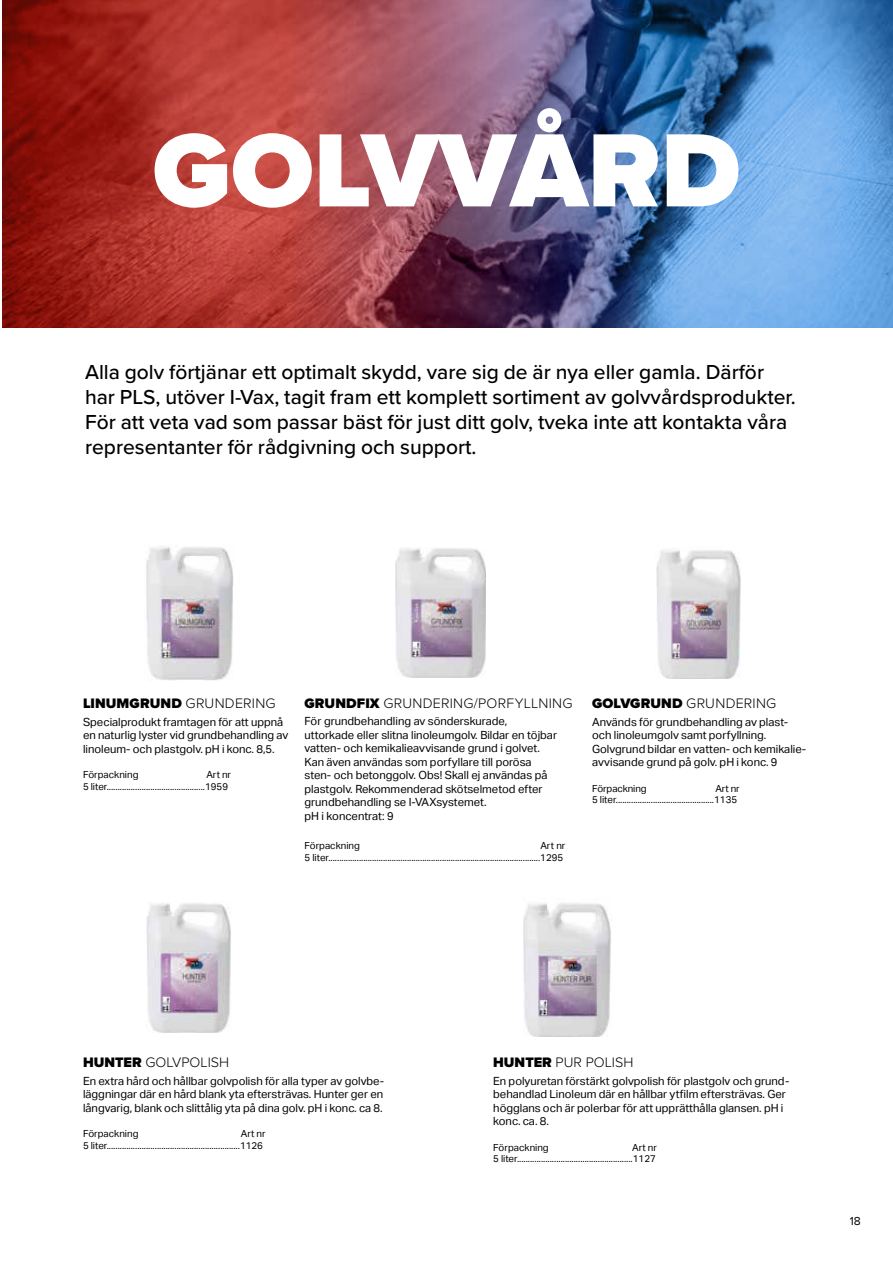
<style>
.page{position:relative;width:893px;height:1263px;background:#fff}
.page>*{position:absolute;margin:0;border:0;box-sizing:border-box;transform-origin:0 0}
.t1{font:900 108px "Proxima Nova";color:#fff}
.t2{font:500 21px/25.2px "Proxima Nova";color:#000}
.t3{font:300 14.25px "Proxima Nova";letter-spacing:.015em;color:#000}
.t4{font:900 14.25px "Proxima Nova";letter-spacing:.01em;color:#000}
.t5{font:12px "Proxima Nova";color:#000}
.t6{font:11.25px/13.5px "Aktiv Grotesk";color:#000}
.t7{font:9.75px/11.7px "Aktiv Grotesk";color:#000;text-align:right}
.s1{font-weight:300}
.s2{font-weight:900}
</style>
<div class="page">
<img style="left:656px;top:550px;width:85px;height:128px">
<img style="left:395px;top:548px;width:91px;height:130px">
<img style="left:146px;top:546px;width:88px;height:134px">
<img style="left:523px;top:903px;width:88px;height:134px">
<img style="left:146px;top:903px;width:85px;height:130px">
<img style="left:2px;top:0;width:891px;height:327px">
<h1 class="t1" style="left:153px;top:90px;width:589px">GOLVVÅRD</h1>
<p class="t2" style="left:85px;top:358px;width:712px">Alla golv förtjänar ett optimalt skydd, vare sig de är nya eller gamla. Därför har PLS, utöver I-Vax, tagit fram ett komplett sortiment av golvvårdsprodukter.<br>För att veta vad som passar bäst för just ditt golv, tveka inte att kontakta våra representanter för rådgivning och support.</p>
<p class="t4" style="left:83px;top:693px;width:194px">LINUMGRUND <span class="s1">GRUNDERING</span></p>
<p class="t6" style="left:83px;top:715px;width:207px">Specialprodukt framtagen för att uppnå en naturlig lyster vid grundbehandling av linoleum- och plastgolv. pH i konc. 8,5.</p>
<p class="t7" style="left:83px;top:769px;width:57px">Förpackning</p>
<p class="t7" style="left:83px;top:769px;width:150px;text-align:left;text-indent:123px">Art nr<br>5 liter.............................................1959</p>
<p class="t3" style="left:304px;top:692px;width:270px"><span class="s2">GRUNDFIX</span> GRUNDERING/PORFYLLNING</p>
<p class="t6" style="left:304px;top:715px;width:254px">För grundbehandling av sönderskurade, uttorkade eller slitna linoleumgolv. Bildar en töjbar vatten- och kemikalieavvisande grund i golvet.<br>Kan även användas som porfyllare till porösa sten- och betonggolv. Obs! Skall ej användas på plastgolv. Rekommenderad skötselmetod efter grundbehandling se I-VAXsystemet.<br>pH i koncentrat: 9</p>
<p class="t7" style="left:304px;top:840px;width:57px">Förpackning</p>
<p class="t7" style="left:304px;top:840px;width:262px">Art nr<br>5 liter.................................................................................................1295</p>
<p class="t3" style="left:592px;top:693px;width:186px"><span class="s2">GOLVGRUND</span> GRUNDERING</p>
<p class="t6" style="left:592px;top:715px;width:216px">Används för grundbehandling av plast&shy;och linoleumgolv samt porfyllning.<br>Golvgrund bildar en vatten- och kemikalie&shy;avvisande grund på golv. pH i konc. 9</p>
<p class="t7" style="left:592px;top:782px;width:56px">Förpackning</p>
<p class="t7" style="left:592px;top:782px;width:149px">Art nr<br>5 liter.............................................1135</p>
<p class="t3" style="left:83px;top:1052px;width:148px"><span class="s2">HUNTER</span> GOLVPOLISH</p>
<p class="t6" style="left:83px;top:1074px;width:303px;text-align:justify">En extra hård och hållbar golvpolish för alla typer av golvbe&shy;läggningar där en hård blank yta eftersträvas. Hunter ger en långvarig, blank och slittålig yta på dina golv. pH i konc. ca 8.</p>
<p class="t7" style="left:83px;top:1128px;width:57px">Förpackning</p>
<p class="t7" style="left:83px;top:1128px;width:184px">Art nr<br>5 liter.............................................................1126</p>
<p class="t3" style="left:493px;top:1052px;width:142px"><span class="s2">HUNTER</span> PUR POLISH</p>
<p class="t6" style="left:493px;top:1074px;width:298px">En polyuretan förstärkt golvpolish för plastgolv och grund&shy;behandlad Linoleum där en hållbar ytfilm eftersträvas. Ger högglans och är polerbar för att upprätthålla glansen. pH i konc. ca. 8.</p>
<p class="t7" style="left:493px;top:1141px;width:57px">Förpackning</p>
<p class="t7" style="left:493px;top:1141px;width:165px">Art nr<br>5 liter.....................................................1127</p>
<p class="t5" style="left:850px;top:1212px;width:13px">18</p>
</div>
